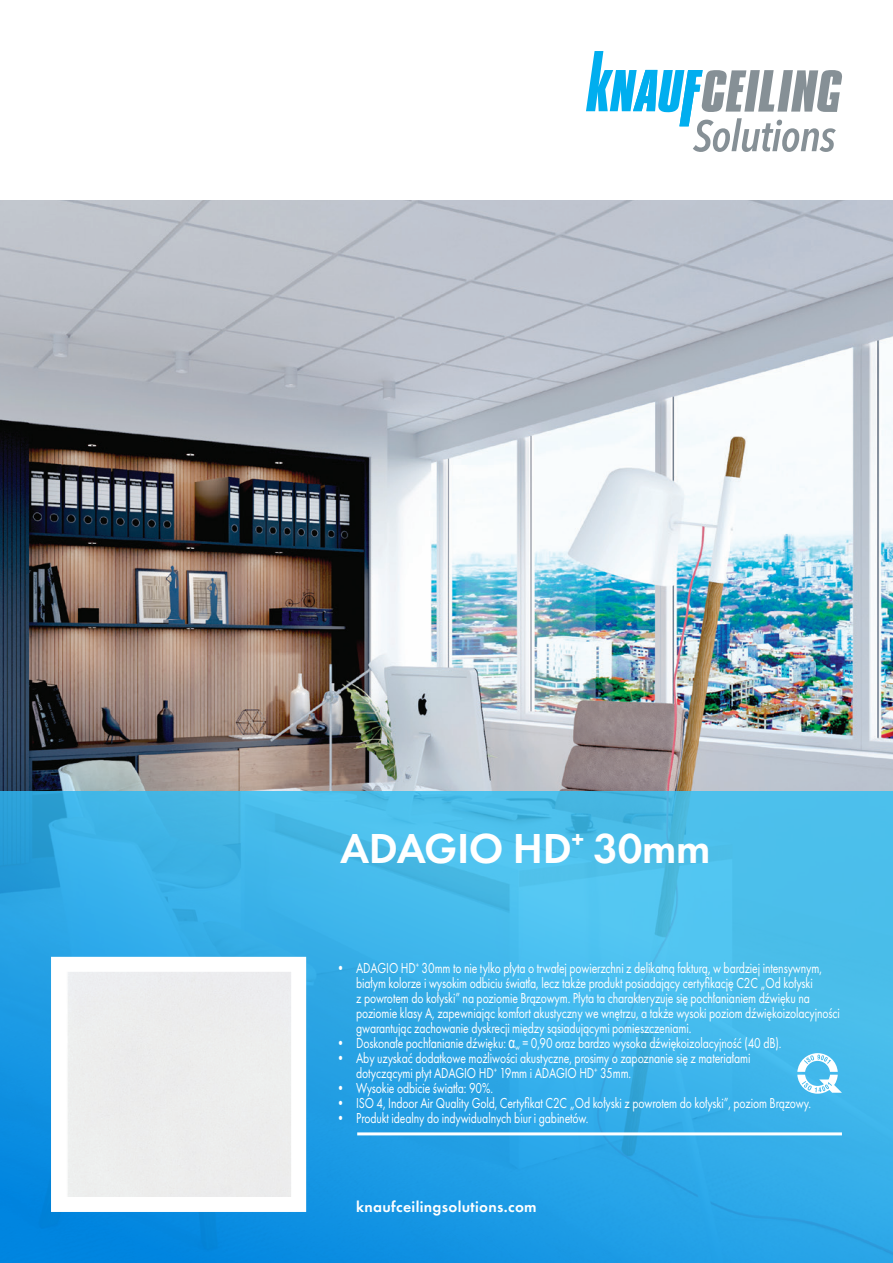
<style>
.page{position:relative;width:893px;height:1263px;background:#fff}
.page>*{position:absolute;margin:0;border:0;box-sizing:border-box;transform-origin:0 0}
.t1{font:600 43.5px "Futura PT";letter-spacing:-.01em;color:#fff}
.t2{font:600 15.75px "Futura PT";letter-spacing:.02em;color:#fff}
.t3{font:15px/15px "Futura PT";letter-spacing:-.01em;color:#fff;scale:.78 1}
.s1{font-family:"Arial"}
</style>
<div class="page">
<img style="left:0;top:200px;width:893px;height:1063px">
<svg style="left:797px;top:1053px;width:45px;height:41px"></svg>
<hr style="left:357px;top:1132px;width:485px;height:3px;background:#fff">
<div style="left:67px;top:973px;width:223px;height:223px;background:#eceded"></div>
<svg style="left:586px;top:51px;width:256px;height:101px"></svg>
<h1 class="t1" style="left:340px;top:821px;width:372px">ADAGIO HD<sup>+</sup> 30mm</h1>
<p class="t3" style="left:356px;top:960px;width:622px;text-indent:-21px">• ADAGIO HD<sup>+</sup> 30mm to nie tylko płyta o trwałej powierzchni z delikatną fakturą, w bardziej intensywnym, białym kolorze i wysokim odbiciu światła, lecz także produkt posiadający certyfikację C2C „Od kołyski<br>z powrotem do kołyski” na poziomie Brązowym. Płyta ta charakteryzuje się pochłanianiem dźwięku na poziomie klasy A, zapewniając komfort akustyczny we wnętrzu, a także wysoki poziom dźwiękoizolacyjności gwarantując zachowanie dyskrecji między sąsiadującymi pomieszczeniami.</p>
<p class="t3" style="left:335px;top:1035px;width:574px">• Doskonałe pochłanianie dźwięku: <span class="s1">α</span><sub>w</sub> = 0,90 oraz bardzo wysoka dźwiękoizolacyjność (40 dB).</p>
<p class="t3" style="left:356px;top:1050px;width:507px;text-indent:-21px">• Aby uzyskać dodatkowe możliwości akustyczne, prosimy o zapoznanie się z materiałami dotyczącymi płyt ADAGIO HD<sup>+</sup> 19mm i ADAGIO HD<sup>+</sup> 35mm.</p>
<p class="t3" style="left:335px;top:1080px;width:204px">• Wysokie odbicie światła: 90%.</p>
<p class="t3" style="left:335px;top:1095px;width:612px">• ISO 4, Indoor Air Quality Gold, Certyfikat C2C „Od kołyski z powrotem do kołyski”, poziom Brązowy.</p>
<p class="t3" style="left:335px;top:1110px;width:327px">• Produkt idealny do indywidualnych biur i gabinetów.</p>
<p class="t2" style="left:356px;top:1196px;width:182px">knaufceilingsolutions.com</p>
</div>
